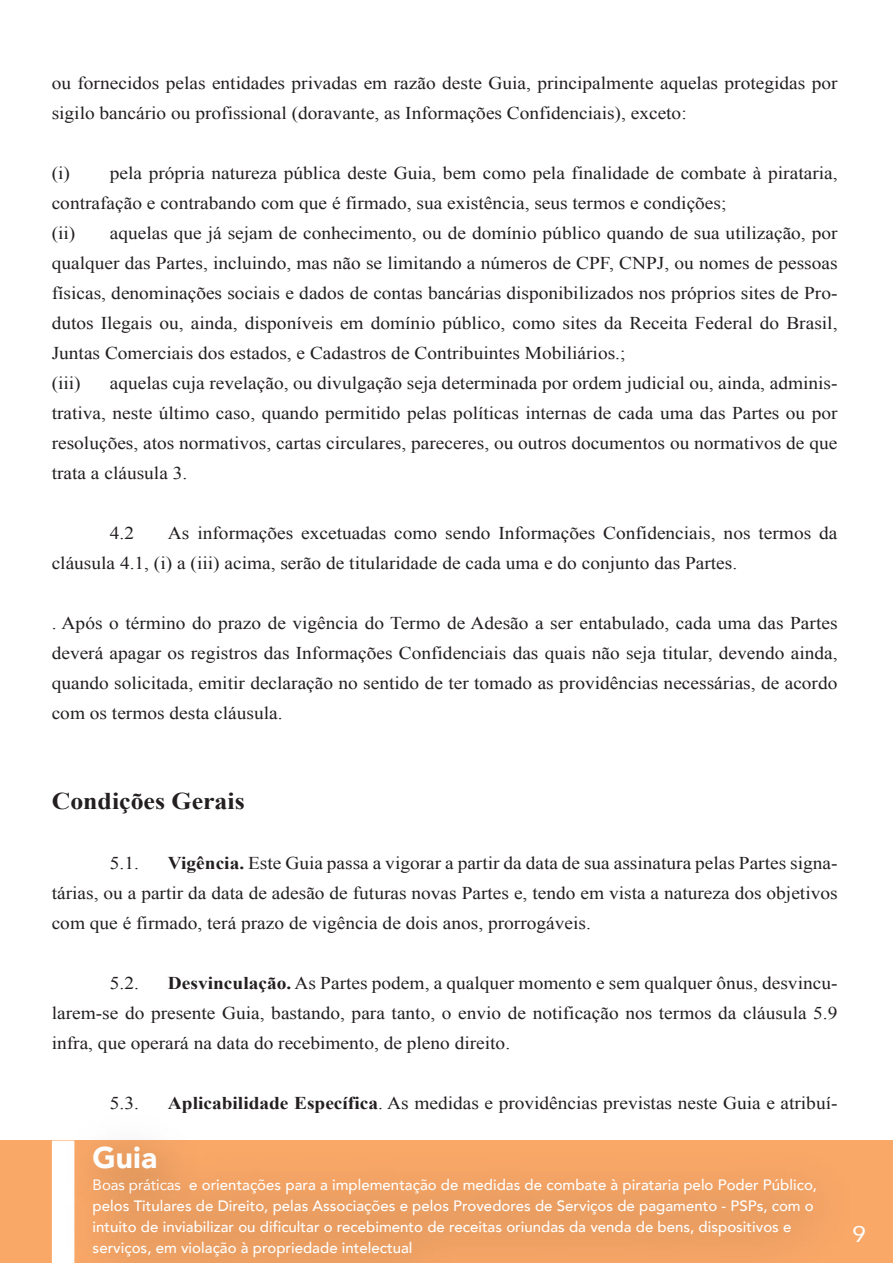
<style>
.page{position:relative;width:893px;height:1263px;background:#fff}
.page>*{position:absolute;margin:0;border:0;box-sizing:border-box;transform-origin:0 0}
.t1{font:900 30px "Avenir";color:#fff}
.t2{font:700 24px "Times New Roman";color:#231f20;scale:1.08 1}
.t3{font:22.5px "Avenir";color:#fff;scale:1.08 1}
.t4{font:18px/30px "Times New Roman";color:#231f20;scale:1.08 1}
.t5{font:500 15px/21px "Avenir";color:#fff}
.s1{font-weight:700}
.s2{font-weight:400}
</style>
<div class="page">
<div style="left:0;top:1140px;width:893px;height:123px;background:#f9a868"></div>
<img style="left:51px;top:1140px;width:750px;height:123px">
<p class="t4" style="left:52px;top:68px;width:729px">ou fornecidos pelas entidades privadas em razão deste Guia, principalmente aquelas protegidas por sigilo bancário ou profissional (doravante, as Informações Confidenciais), exceto:</p>
<p class="t4" style="left:52px;top:158px;width:729px">(i) pela própria natureza pública deste Guia, bem como pela finalidade de combate à pirataria, contrafação e contrabando com que é firmado, sua existência, seus termos e condições;<br>(ii)</p>
<p class="t4" style="left:52px;top:218px;width:729px;text-indent:58px">aquelas que já sejam de conhecimento, ou de domínio público quando de sua utilização, por qualquer das Partes, incluindo, mas não se limitando a números de CPF, CNPJ, ou nomes de pessoas físicas, denominações sociais e dados de contas bancárias disponibilizados nos próprios sites de Pro&shy;dutos Ilegais ou, ainda, disponíveis em domínio público, como sites da Receita Federal do Brasil, Juntas Comerciais dos estados, e Cadastros de Contribuintes Mobiliários.;<br>(iii)</p>
<p class="t4" style="left:52px;top:368px;width:729px;text-align:justify;text-indent:58px">aquelas cuja revelação, ou divulgação seja determinada por ordem judicial ou, ainda, adminis&shy;trativa, neste último caso, quando permitido pelas políticas internas de cada uma das Partes ou por resoluções, atos normativos, cartas circulares, pareceres, ou outros documentos ou normativos de que trata a cláusula 3.</p>
<p class="t4" style="left:52px;top:518px;width:729px;text-indent:116px">As informações excetuadas como sendo Informações Confidenciais, nos termos da cláusula 4.1, (i) a (iii) acima, serão de titularidade de cada uma e do conjunto das Partes.</p>
<p class="t4" style="left:110px;top:518px;width:24px">4.2</p>
<p class="t4" style="left:52px;top:608px;width:729px;text-align:justify">. Após o término do prazo de vigência do Termo de Adesão a ser entabulado, cada uma das Partes deverá apagar os registros das Informações Confidenciais das quais não seja titular, devendo ainda, quando solicitada, emitir declaração no sentido de ter tomado as providências necessárias, de acordo com os termos desta cláusula.</p>
<h2 class="t2" style="left:52px;top:784px;width:180px">Condições Gerais</h2>
<p class="t4" style="left:52px;top:848px;width:729px;text-align:justify;text-indent:116px"><span class="s1">Vigência.</span> Este Guia passa a vigorar a partir da data de sua assinatura pelas Partes signa&shy;tárias, ou a partir da data de adesão de futuras novas Partes e, tendo em vista a natureza dos objetivos com que é firmado, terá prazo de vigência de dois anos, prorrogáveis.</p>
<p class="t4" style="left:110px;top:848px;width:28px">5.1.</p>
<p class="t4" style="left:52px;top:968px;width:729px;text-align:justify;text-indent:116px"><span class="s1">Desvinculação.</span> As Partes podem, a qualquer momento e sem qualquer ônus, desvincu&shy;larem-se do presente Guia, bastando, para tanto, o envio de notificação nos termos da cláusula 5.9 infra, que operará na data do recebimento, de pleno direito.</p>
<p class="t4" style="left:110px;top:968px;width:28px">5.2.</p>
<p class="t4" style="left:110px;top:1088px;width:28px">5.3.</p>
<p class="t4" style="left:168px;top:1088px;width:621px"><span class="s1">Aplicabilidade Específica</span>. As medidas e providências previstas neste Guia e atribuí-</p>
<h1 class="t1" style="left:93px;top:1132px;width:66px">Guia</h1>
<p class="t5" style="left:93px;top:1174px;width:726px"><span class="s2">Boas práticas</span> e orientações para a implementação de medidas de combate à pirataria pelo Poder Público, pelos Titulares de Direito, pelas Associações e pelos Provedores de Serviços de pagamento - PSPs, com o intuito de inviabilizar ou dificultar o recebimento de receitas oriundas da venda de bens, dispositivos e serviços, em violação à propriedade intelectual</p>
<p class="t3" style="left:852px;top:1216px;width:14px">9</p>
</div>
